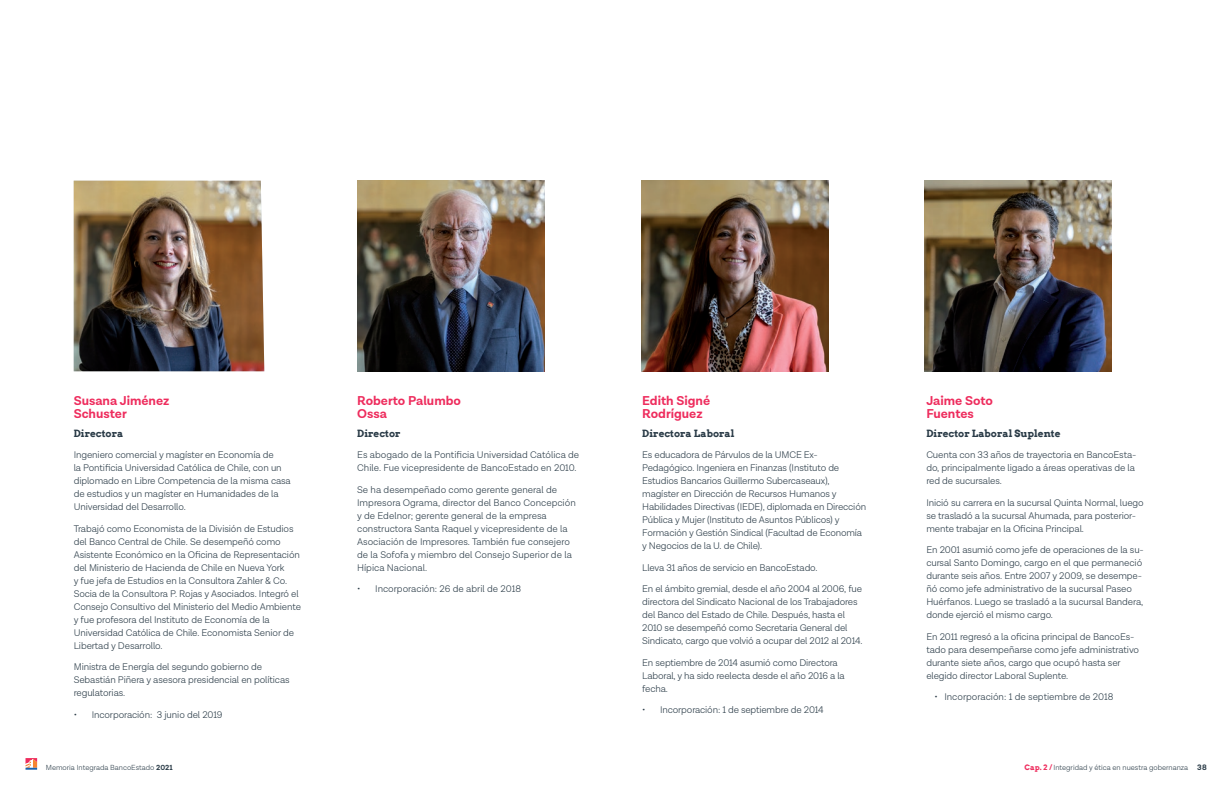
<style>
.page{position:relative;width:1224px;height:792px;background:#fff}
.page>*{position:absolute;margin:0;border:0;box-sizing:border-box;transform-origin:0 0}
.t1{font:700 13px/13px "Lota Grotesque";color:#ee2c5d}
.t2{font:700 10px "Arvo";color:#2a3b47}
.t3{font:300 9.8px/13px "Lota Grotesque";letter-spacing:-.01em;color:#2a3b47}
.t4{font:300 7.5px "Lota Grotesque";color:#2a3b47}
.s1{font-weight:700}
.s2{font-family:"Arvo";font-weight:700;color:#ee2c5d}
.s3{font-weight:700;font-size:8px}
</style>
<div class="page">
<svg style="left:26px;top:758px;width:11px;height:12px"></svg>
<img style="left:74px;top:181px;width:190px;height:190px">
<img style="left:641px;top:181px;width:187px;height:190px">
<img style="left:924px;top:181px;width:187px;height:190px">
<img style="left:358px;top:181px;width:187px;height:190px">
<h1 class="t1" style="left:74px;top:395px;width:97px">Susana Jiménez<br>Schuster</h1>
<p class="t2" style="left:74px;top:427px;width:51px">Directora</p>
<p class="t3" style="left:74px;top:449px;width:219px">Ingeniero comercial y magíster en Economía de<br>la Pontificia Universidad Católica de Chile, con un diplomado en Libre Competencia de la misma casa de estudios y un magíster en Humanidades de la Universidad del Desarrollo.</p>
<p class="t3" style="left:74px;top:522px;width:229px">Trabajó como Economista de la División de Estudios del Banco Central de Chile. Se desempeñó como Asistente Económico en la Oficina de Representación del Ministerio de Hacienda de Chile en Nueva York<br>y fue jefa de Estudios en la Consultora Zahler &amp; Co.<br>Socia de la Consultora P. Rojas y Asociados. Integró el Consejo Consultivo del Ministerio del Medio Ambiente y fue profesora del Instituto de Economía de la Universidad Católica de Chile. Economista Senior de Libertad y Desarrollo.</p>
<p class="t3" style="left:74px;top:661px;width:218px">Ministra de Energía del segundo gobierno de<br>Sebastián Piñera y asesora presidencial en políticas regulatorias.</p>
<p class="t3" style="left:74px;top:708px;width:150px">• Incorporación: 3 junio del 2019</p>
<h1 class="t1" style="left:357px;top:395px;width:105px">Roberto Palumbo<br>Ossa</h1>
<p class="t2" style="left:357px;top:427px;width:45px">Director</p>
<p class="t3" style="left:357px;top:449px;width:224px">Es abogado de la Pontificia Universidad Católica de<br>Chile. Fue vicepresidente de BancoEstado en 2010.</p>
<p class="t3" style="left:357px;top:483px;width:220px">Se ha desempeñado como gerente general de Impresora Ograma, director del Banco Concepción y de Edelnor; gerente general de la empresa constructora Santa Raquel y vicepresidente de la Asociación de Impresores. También fue consejero de la Sofofa y miembro del Consejo Superior de la Hípica Nacional.</p>
<p class="t3" style="left:357px;top:583px;width:166px">• Incorporación: 26 de abril de 2018</p>
<h1 class="t1" style="left:642px;top:395px;width:69px">Edith Signé<br>Rodríguez</h1>
<p class="t2" style="left:642px;top:427px;width:94px">Directora Laboral</p>
<p class="t3" style="left:642px;top:449px;width:225px">Es educadora de Párvulos de la UMCE Ex-Pedagógico. Ingeniera en Finanzas (Instituto de Estudios Bancarios Guillermo Subercaseaux), magíster en Dirección de Recursos Humanos y Habilidades Directivas (IEDE), diplomada en Dirección Pública y Mujer (Instituto de Asuntos Públicos) y Formación y Gestión Sindical (Facultad de Economía y Negocios de la U. de Chile).</p>
<p class="t3" style="left:642px;top:557px;width:221px;line-height:21.5px">Lleva 31 años de servicio en BancoEstado.<br>En el ámbito gremial, desde el año 2004 al 2006, fue</p>
<p class="t3" style="left:642px;top:596px;width:222px">directora del Sindicato Nacional de los Trabajadores del Banco del Estado de Chile. Después, hasta el 2010 se desempeñó como Secretaria General del Sindicato, cargo que volvió a ocupar del 2012 al 2014.</p>
<p class="t3" style="left:642px;top:656px;width:204px">En septiembre de 2014 asumió como Directora<br>Laboral, y ha sido reelecta desde el año 2016 a la fecha.</p>
<p class="t3" style="left:642px;top:704px;width:183px">• Incorporación: 1 de septiembre de 2014</p>
<h1 class="t1" style="left:926px;top:395px;width:68px">Jaime Soto<br>Fuentes</h1>
<p class="t2" style="left:926px;top:427px;width:136px">Director Laboral Suplente</p>
<p class="t3" style="left:926px;top:449px;width:211px">Cuenta con 33 años de trayectoria en BancoEsta&shy;do, principalmente ligado a áreas operativas de la red de sucursales.</p>
<p class="t3" style="left:926px;top:496px;width:219px">Inició su carrera en la sucursal Quinta Normal, luego se trasladó a la sucursal Ahumada, para posterior&shy;mente trabajar en la Oficina Principal.</p>
<p class="t3" style="left:926px;top:544px;width:219px">En 2001 asumió como jefe de operaciones de la su&shy;cursal Santo Domingo, cargo en el que permaneció durante seis años. Entre 2007 y 2009, se desempe&shy;ñó como jefe administrativo de la sucursal Paseo Huérfanos. Luego se trasladó a la sucursal Bandera, donde ejerció el mismo cargo.</p>
<p class="t3" style="left:926px;top:630px;width:214px">En 2011 regresó a la oficina principal de BancoEs&shy;tado para desempeñarse como jefe administrativo durante siete años, cargo que ocupó hasta ser elegido director Laboral Suplente.</p>
<p class="t3" style="left:934px;top:691px;width:181px">• Incorporación: 1 de septiembre de 2018</p>
<p class="t4" style="left:46px;top:764px;width:128px">Memoria Integrada BancoEstado <span class="s1">2021</span></p>
<p class="t4" style="left:1024px;top:764px;width:184px"><span class="s2">Cap. 2 /</span> Integridad y ética en nuestra gobernanza <span class="s3">38</span></p>
</div>
